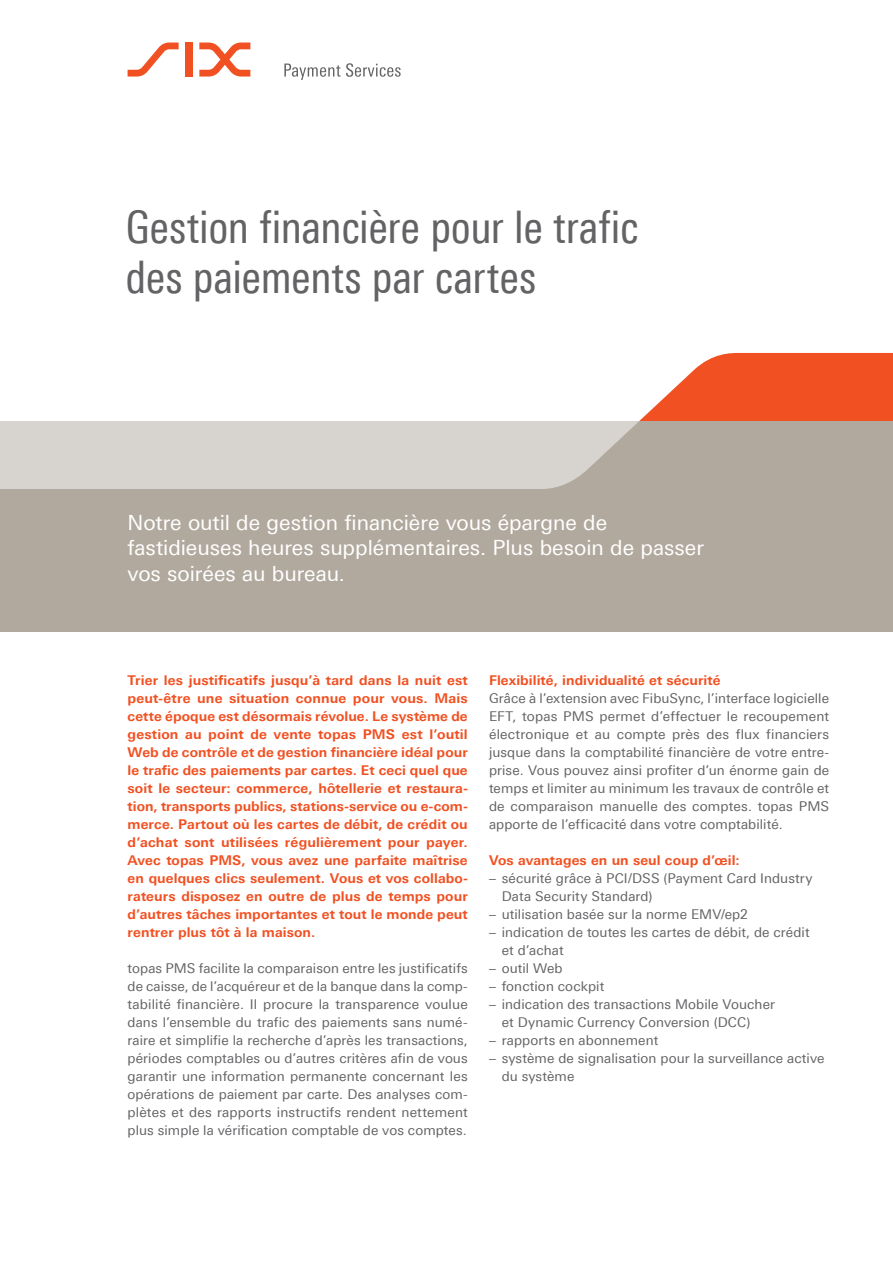
<style>
.page{position:relative;width:893px;height:1263px;background:#fff}
.page>*{position:absolute;margin:0;border:0;box-sizing:border-box;transform-origin:0 0}
.t1{font:45px/49.5px "Linotype Univers 420 Cn";letter-spacing:-.005em;color:#636366}
.t2{font:21px/25.5px "Linotype Univers 430";color:#fff}
.t3{font:13.5px/18px "Linotype Univers 430";letter-spacing:.01em;color:#636366}
.t4{font:700 13.5px/18px "Linotype Univers 630";letter-spacing:.005em;color:#f15122;text-align:justify}
</style>
<div class="page">
<div style="left:0;top:421px;width:893px;height:210px;background:#b1a99e"></div>
<svg style="left:0;top:353px;width:893px;height:136px"></svg>
<svg style="left:128px;top:43px;width:51px;height:34px"></svg>
<div style="left:185px;top:43px;width:8px;height:34px;background:#f15122"></div>
<svg style="left:199px;top:43px;width:51px;height:34px"></svg>
<svg style="left:284px;top:63px;width:117px;height:17px"></svg>
<h1 class="t1" style="left:125px;top:202px;width:514px">Gestion financière pour le trafic des paiements par cartes</h1>
<h2 class="t2" style="left:128px;top:509px;width:578px">Notre outil de gestion financière vous épargne de fastidieuses heures supplémentaires. Plus besoin de passer vos soirées au bureau.</h2>
<p class="t4" style="left:128px;top:671px;width:342px">Trier les justificatifs jusqu’à tard dans la nuit est peut-être une situation connue pour vous. Mais cette époque est désormais révolue. Le système de gestion au point de vente topas PMS est l’outil Web de contrôle et de gestion financière idéal pour le trafic des paiements par cartes. Et ceci quel que soit le secteur: commerce, hôtellerie et restaura&shy;tion, transports publics, stations-service ou e-com&shy;merce. Partout où les cartes de débit, de crédit ou d’achat sont utilisées régulièrement pour payer.<br>Avec topas PMS, vous avez une parfaite maîtrise en quelques clics seulement. Vous et vos collabo&shy;rateurs disposez en outre de plus de temps pour d’autres tâches importantes et tout le monde peut rentrer plus tôt à la maison.</p>
<p class="t3" style="left:128px;top:959px;width:342px;text-align:justify">topas PMS facilite la comparaison entre les justificatifs de caisse, de l’acquéreur et de la banque dans la comp&shy;tabilité financière. Il procure la transparence voulue dans l’ensemble du trafic des paiements sans numé&shy;raire et simplifie la recherche d’après les transactions, périodes comptables ou d’autres critères afin de vous garantir une information permanente concernant les opérations de paiement par carte. Des analyses com&shy;plètes et des rapports instructifs rendent nettement plus simple la vérification comptable de vos comptes.</p>
<p class="t4" style="left:489px;top:671px;width:233px">Flexibilité, individualité et sécurité</p>
<p class="t3" style="left:489px;top:689px;width:342px;text-align:justify">Grâce à l’extension avec FibuSync, l’interface logicielle EFT, topas PMS permet d’effectuer le recoupement électronique et au compte près des flux financiers jusque dans la comptabilité financière de votre entre&shy;prise. Vous pouvez ainsi profiter d’un énorme gain de temps et limiter au minimum les travaux de contrôle et de comparaison manuelle des comptes. topas PMS apporte de l’efficacité dans votre comptabilité.</p>
<p class="t4" style="left:489px;top:851px;width:252px">Vos avantages en un seul coup d’œil:</p>
<p class="t3" style="left:502px;top:869px;width:312px;text-indent:-13px">– sécurité grâce à PCI/DSS (Payment Card Industry<br>Data Security Standard)</p>
<p class="t3" style="left:489px;top:905px;width:261px">– utilisation basée sur la norme EMV/ep2</p>
<p class="t3" style="left:502px;top:923px;width:309px;text-indent:-13px">– indication de toutes les cartes de débit, de crédit et d’achat</p>
<p class="t3" style="left:489px;top:959px;width:75px">– outil Web</p>
<p class="t3" style="left:489px;top:977px;width:117px">– fonction cockpit</p>
<p class="t3" style="left:502px;top:995px;width:275px;text-indent:-13px">– indication des transactions Mobile Voucher et Dynamic Currency Conversion (DCC)</p>
<p class="t3" style="left:489px;top:1031px;width:171px">– rapports en abonnement</p>
<p class="t3" style="left:502px;top:1049px;width:324px;text-indent:-13px">– système de signalisation pour la surveillance active du système</p>
</div>
